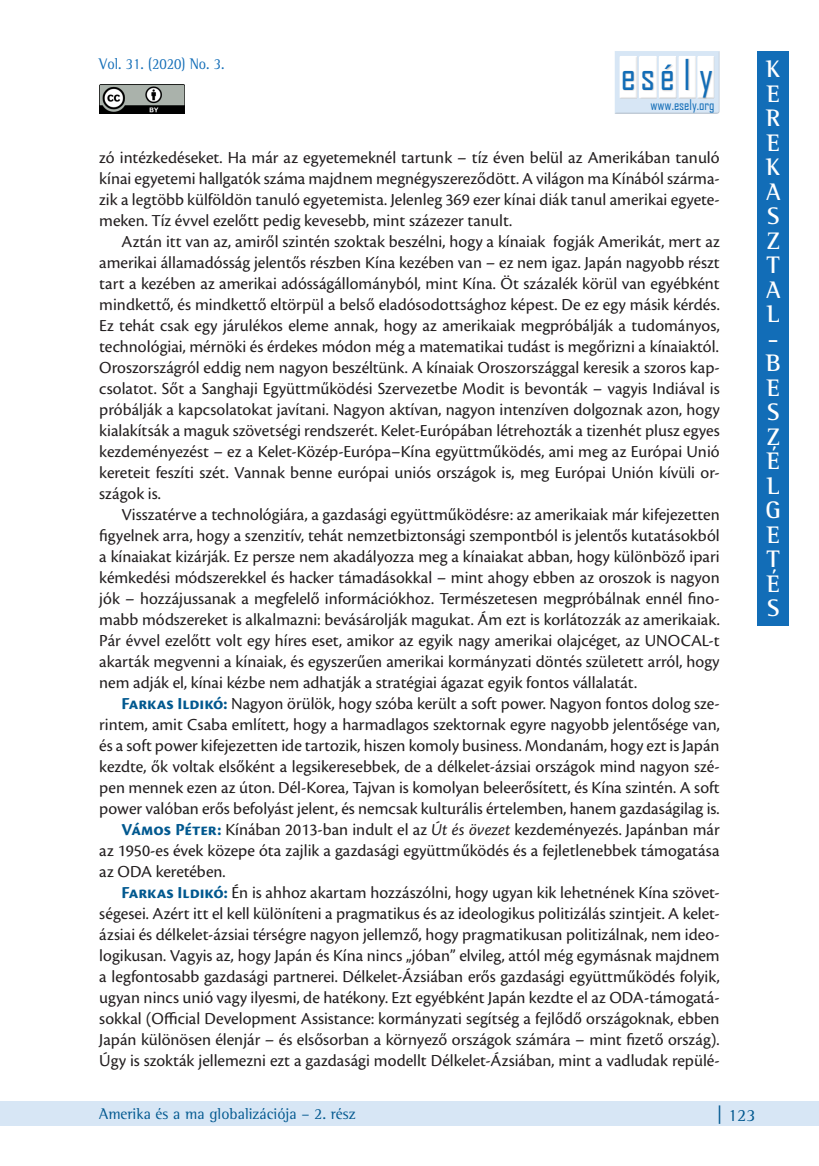
<style>
.page{position:relative;width:819px;height:1166px;background:#fff}
.page>*{position:absolute;margin:0;border:0;box-sizing:border-box;transform-origin:0 0}
.t1{font:40.6px "Agency FB";letter-spacing:.16em;color:#126db7}
.t2{font:700 24.5px/24.5px "Rotis Serif";color:#fff;text-align:justify}
.esély_főszöveg{font:17.5px/21px "Cronos Pro";color:#231f20;text-align:justify}
.t3{font:17.5px "Rotis Serif";color:#01588f}
.t4{font:15.75px "Rotis Serif";color:#01588f}
.t5{font:15.75px "Rotis Serif";color:#126db7;scale:.9 1}
.t6{font:14px "Agency FB";color:#126db7}
.s1{font-weight:700;color:#01588f}
.s2{font-style:italic}
.s3{font-size:21px}
</style>
<div class="page">
<div style="left:0;top:1101px;width:819px;height:25px;background:#d7e6f5"></div>
<img style="left:99px;top:84px;width:85px;height:30px">
<div style="left:612px;top:50px;width:109px;height:64px;background:#231f20;opacity:.45"></div>
<div style="left:618px;top:54px;width:21px;height:45px;background:#d9e7f5"></div>
<div style="left:618px;top:56px;width:21px;height:44px;background:#231f20;opacity:.45"></div>
<div style="left:638px;top:54px;width:21px;height:45px;background:#d9e7f5"></div>
<div style="left:638px;top:56px;width:21px;height:44px;background:#231f20;opacity:.45"></div>
<div style="left:656px;top:53px;width:23px;height:46px;background:#d7e6f5"></div>
<div style="left:656px;top:55px;width:23px;height:45px;background:#231f20;opacity:.45"></div>
<div style="left:678px;top:53px;width:21px;height:46px;background:#d7e6f5"></div>
<div style="left:678px;top:55px;width:21px;height:45px;background:#231f20;opacity:.45"></div>
<div style="left:696px;top:53px;width:21px;height:46px;background:#d7e6f5"></div>
<div style="left:696px;top:55px;width:21px;height:45px;background:#231f20;opacity:.45"></div>
<div style="left:622px;top:71px;width:13px;height:20px;background:#231f20;opacity:.21"></div>
<div style="left:642px;top:71px;width:12px;height:20px;background:#231f20;opacity:.21"></div>
<div style="left:662px;top:65px;width:12px;height:26px;background:#231f20;opacity:.21"></div>
<div style="left:685px;top:59px;width:5px;height:32px;background:#231f20;opacity:.21"></div>
<div style="left:699px;top:71px;width:14px;height:28px;background:#231f20;opacity:.21"></div>
<div style="left:757px;top:51px;width:32px;height:575px;background:#126db7"></div>
<p class="t5" style="left:99px;top:54px;width:141px">Vol. 31. (2020) No. 3.</p>
<h1 class="t1" style="left:620px;top:50px;width:94px">esély</h1>
<p class="t6" style="left:650px;top:96px;width:65px">www.esely.org</p>
<p class="esély_főszöveg" style="left:99px;top:147px;width:622px">zó intézkedéseket. Ha már az egyetemeknél tartunk – tíz éven belül az Amerikában tanuló kínai egyetemi hallgatók száma majdnem megnégyszereződött. A világon ma Kínából szárma&shy;zik a legtöbb külföldön tanuló egyetemista. Jelenleg 369 ezer kínai diák tanul amerikai egyete&shy;meken. Tíz évvel ezelőtt pedig kevesebb, mint százezer tanult.</p>
<p class="esély_főszöveg" style="left:99px;top:231px;width:622px;text-indent:22px">Aztán itt van az, amiről szintén szoktak beszélni, hogy a kínaiak fogják Amerikát, mert az amerikai államadósság jelentős részben Kína kezében van – ez nem igaz. Japán nagyobb részt tart a kezében az amerikai adósságállományból, mint Kína. Öt százalék körül van egyébként mindkettő, és mindkettő eltörpül a belső eladósodottsághoz képest. De ez egy másik kérdés.<br>Ez tehát csak egy járulékos eleme annak, hogy az amerikaiak megpróbálják a tudományos, technológiai, mérnöki és érdekes módon még a matematikai tudást is megőrizni a kínaiaktól.<br>Oroszországról eddig nem nagyon beszéltünk. A kínaiak Oroszországgal keresik a szoros kap&shy;csolatot. Sőt a Sanghaji Együttműködési Szervezetbe Modit is bevonták – vagyis Indiával is próbálják a kapcsolatokat javítani. Nagyon aktívan, nagyon intenzíven dolgoznak azon, hogy kialakítsák a maguk szövetségi rendszerét. Kelet-Európában létrehozták a tizenhét plusz egyes kezdeményezést – ez a Kelet-Közép-Európa–Kína együttműködés, ami meg az Európai Unió kereteit feszíti szét. Vannak benne európai uniós országok is, meg Európai Unión kívüli or&shy;szágok is.</p>
<p class="esély_főszöveg" style="left:99px;top:504px;width:622px;text-indent:22px">Visszatérve a technológiára, a gazdasági együttműködésre: az amerikaiak már kifejezetten figyelnek arra, hogy a szenzitív, tehát nemzetbiztonsági szempontból is jelentős kutatásokból a kínaiakat kizárják. Ez persze nem akadályozza meg a kínaiakat abban, hogy különböző ipari kémkedési módszerekkel és hacker támadásokkal – mint ahogy ebben az oroszok is nagyon jók – hozzájussanak a megfelelő információkhoz. Természetesen megpróbálnak ennél fino&shy;mabb módszereket is alkalmazni: bevásárolják magukat. Ám ezt is korlátozzák az amerikaiak.<br>Pár évvel ezelőtt volt egy híres eset, amikor az egyik nagy amerikai olajcéget, az UNOCAL-t akarták megvenni a kínaiak, és egyszerűen amerikai kormányzati döntés született arról, hogy nem adják el, kínai kézbe nem adhatják a stratégiai ágazat egyik fontos vállalatát.</p>
<p class="esély_főszöveg" style="left:99px;top:693px;width:622px;text-indent:22px"><span class="s1">Farkas Ildikó:</span> Nagyon örülök, hogy szóba került a soft power. Nagyon fontos dolog sze&shy;rintem, amit Csaba említett, hogy a harmadlagos szektornak egyre nagyobb jelentősége van, és a soft power kifejezetten ide tartozik, hiszen komoly business. Mondanám, hogy ezt is Japán kezdte, ők voltak elsőként a legsikeresebbek, de a délkelet-ázsiai országok mind nagyon szé&shy;pen mennek ezen az úton. Dél-Korea, Tajvan is komolyan beleerősített, és Kína szintén. A soft power valóban erős befolyást jelent, és nemcsak kulturális értelemben, hanem gazdaságilag is.</p>
<p class="esély_főszöveg" style="left:99px;top:819px;width:622px;text-indent:22px"><span class="s1">Vámos Péter:</span> Kínában 2013-ban indult el az <span class="s2">Út és övezet</span> kezdeményezés. Japánban már az 1950-es évek közepe óta zajlik a gazdasági együttműködés és a fejletlenebbek támogatása az ODA keretében.</p>
<p class="esély_főszöveg" style="left:99px;top:882px;width:622px;text-indent:22px"><span class="s1">Farkas Ildikó:</span> Én is ahhoz akartam hozzászólni, hogy ugyan kik lehetnének Kína szövet&shy;ségesei. Azért itt el kell különíteni a pragmatikus és az ideologikus politizálás szintjeit. A kelet&shy;ázsiai és délkelet-ázsiai térségre nagyon jellemző, hogy pragmatikusan politizálnak, nem ideo&shy;logikusan. Vagyis az, hogy Japán és Kína nincs „jóban” elvileg, attól még egymásnak majdnem a legfontosabb gazdasági partnerei. Délkelet-Ázsiában erős gazdasági együttműködés folyik, ugyan nincs unió vagy ilyesmi, de hatékony. Ezt egyébként Japán kezdte el az ODA-támogatá&shy;sokkal (Official Development Assistance: kormányzati segítség a fejlődő országoknak, ebben Japán különösen élenjár – és elsősorban a környező országok számára – mint fizető ország).<br>Úgy is szokták jellemezni ezt a gazdasági modellt Délkelet-Ázsiában, mint a vadludak repülé-</p>
<h2 class="t2" style="left:765px;top:56px;width:17px">K E R E K A S Z T A L - B E S Z É L G E T É S</h2>
<p class="t4" style="left:99px;top:1105px;width:258px">Amerika és a ma globalizációja – 2. rész</p>
<p class="t3" style="left:716px;top:1105px;width:41px"><span class="s3">|</span> 123</p>
</div>
